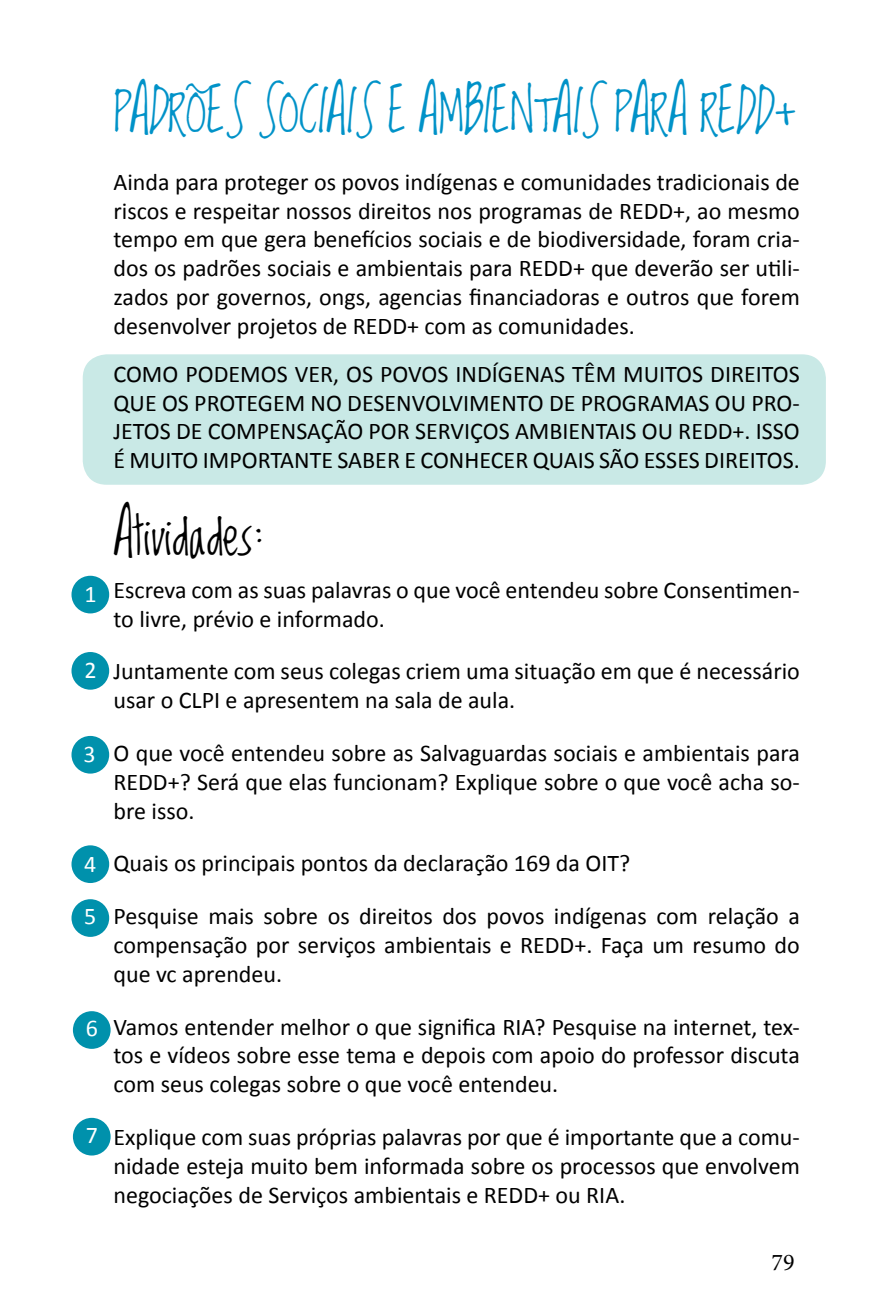
<style>
.page{position:relative;width:885px;height:1304px;background:#fff}
.page>*{position:absolute;margin:0;border:0;box-sizing:border-box;transform-origin:0 0}
.t1{font:48px "Lovedbythe King";color:#0092c8}
.t2{font:48px "Lovedbythe King";color:#000}
.t3{font:24px/28.8px "Calibri";color:#000;text-align:justify}
.t4{font:24px/51.8px "Calibri";color:#fff}
.t5{font:24px "Minion Pro";color:#000}
</style>
<div class="page">
<div style="left:83px;top:354px;width:742px;height:131px;background:#c9e9e6;border-radius:24px"></div>
<div style="left:71px;top:652px;width:38px;height:38px;background:#0091ac;border-radius:50%"></div>
<div style="left:71px;top:736px;width:38px;height:38px;background:#0091ac;border-radius:50%"></div>
<div style="left:71px;top:845px;width:38px;height:38px;background:#0091ac;border-radius:50%"></div>
<div style="left:71px;top:899px;width:38px;height:38px;background:#0091ac;border-radius:50%"></div>
<div style="left:71px;top:576px;width:38px;height:37px;background:#0091ac;border-radius:50%"></div>
<div style="left:73px;top:1011px;width:38px;height:38px;background:#0091ac;border-radius:50%"></div>
<div style="left:73px;top:1118px;width:38px;height:37px;background:#0091ac;border-radius:50%"></div>
<p class="t4" style="left:84px;top:568px;width:14px">1</p>
<p class="t4" style="left:84px;top:644px;width:14px">2</p>
<p class="t4" style="left:83px;top:729px;width:14px">3</p>
<p class="t4" style="left:84px;top:839px;width:14px">4<br>5</p>
<p class="t4" style="left:86px;top:1002px;width:14px">6</p>
<p class="t4" style="left:86px;top:1109px;width:14px">7</p>
<h1 class="t1" style="left:113px;top:88px;width:163px">PADRÕES SOCIAIS</h1>
<h1 class="t1" style="left:387px;top:88px;width:166px">E AMBIENTAIS</h1>
<h1 class="t1" style="left:614px;top:88px;width:187px">PARAREDD+</h1>
<p class="t3" style="left:113px;top:168px;width:687px">Ainda para proteger os povos indígenas e comunidades tradicionais de riscos e respeitar nossos direitos nos programas de REDD+, ao mesmo tempo em que gera benefícios sociais e de biodiversidade, foram cria&shy;dos os padrões sociais e ambientais para REDD+ que deverão ser utili&shy;zados por governos, ongs, agencias financiadoras e outros que forem desenvolver projetos de REDD+ com as comunidades.</p>
<p class="t3" style="left:113px;top:360px;width:687px">COMO PODEMOS VER, OS POVOS INDÍGENAS TÊM MUITOS DIREITOS QUE OS PROTEGEM NO DESENVOLVIMENTO DE PROGRAMAS OU PRO-JETOS DE COMPENSAÇÃO POR SERVIÇOS AMBIENTAIS OU REDD+. ISSO É MUITO IMPORTANTE SABER E CONHECER QUAIS SÃO ESSES DIREITOS.</p>
<h1 class="t2" style="left:113px;top:510px;width:154px">Atividades:</h1>
<p class="t3" style="left:113px;top:576px;width:687px">Escreva com as suas palavras o que você entendeu sobre Consentimen&shy;to livre, prévio e informado.</p>
<p class="t3" style="left:113px;top:657px;width:687px">Juntamente com seus colegas criem uma situação em que é necessário usar o CLPI e apresentem na sala de aula.</p>
<p class="t3" style="left:113px;top:739px;width:688px">O que você entendeu sobre as Salvaguardas sociais e ambientais para REDD+? Será que elas funcionam? Explique sobre o que você acha so&shy;bre isso.</p>
<p class="t3" style="left:113px;top:849px;width:518px">Quais os principais pontos da declaração 169 da OIT?</p>
<p class="t3" style="left:113px;top:902px;width:687px">Pesquise mais sobre os direitos dos povos indígenas com relação a compensação por serviços ambientais e REDD+. Faça um resumo do que vc aprendeu.</p>
<p class="t3" style="left:113px;top:1012px;width:687px">Vamos entender melhor o que significa RIA? Pesquise na internet, tex&shy;tos e vídeos sobre esse tema e depois com apoio do professor discuta com seus colegas sobre o que você entendeu.</p>
<p class="t3" style="left:113px;top:1123px;width:687px">Explique com suas próprias palavras por que é importante que a comu&shy;nidade esteja muito bem informada sobre os processos que envolvem negociações de Serviços ambientais e REDD+ ou RIA.</p>
<p class="t5" style="left:771px;top:1247px;width:25px">79</p>
</div>
